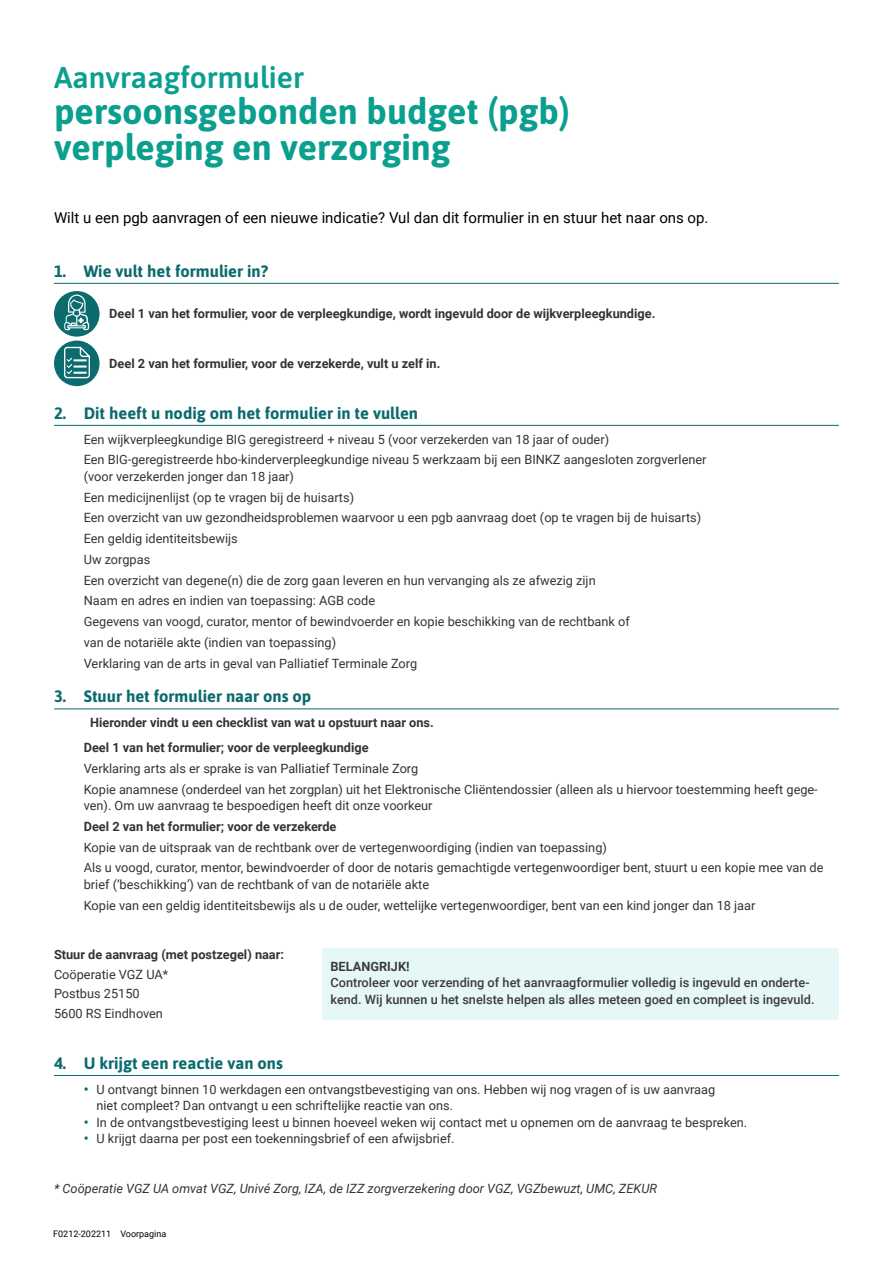
<style>
.page{position:relative;width:893px;height:1263px;background:#fff}
.page>*{position:absolute;margin:0;border:0;box-sizing:border-box;transform-origin:0 0}
.H1_KOP{font:700 36px "Asap";color:#0a9f8e}
.H1_Bovenkop{font:600 30px "Asap";color:#0a9f8e}
.H2_nummer{font:700 16.5px "Asap";color:#0b6b6f}
.intro{font:15px "Roboto";color:#000}
.plat_selectievakje{font:12.75px/16.5px "Roboto";color:#333}
.toelichting{font:500 12.75px/16.5px "Roboto";color:#3c3c3b}
.plat_n2{font:700 12.75px "Roboto";color:#333}
.plat{font:italic 12.75px "Roboto";color:#333}
.plat-2{font:700 12.75px "Roboto";color:#333}
.plat_selectievakje-2{font:700 12.75px "Roboto";color:#333}
.plat-3{font:12.75px "Roboto";color:#333}
.t1{font:9px "Roboto";color:#000}
.s1{font-weight:700;font-size:13.5px;color:#0b6b6f}
.s2{font-weight:700}
</style>
<div class="page">
<hr style="left:54px;top:283px;width:785px;height:1px;background:#0b6b6f">
<hr style="left:54px;top:425px;width:785px;height:1px;background:#0b6b6f">
<hr style="left:54px;top:708px;width:785px;height:1px;background:#0b6b6f">
<hr style="left:54px;top:1075px;width:785px;height:1px;background:#0b6b6f">
<div style="left:54px;top:291px;width:46px;height:46px;background:#0b6b6f;border-radius:50%"></div>
<svg style="left:64px;top:295px;width:25px;height:35px"></svg>
<div style="left:54px;top:341px;width:46px;height:45px;background:#0b6b6f;border-radius:50%"></div>
<svg style="left:64px;top:347px;width:26px;height:31px"></svg>
<div style="left:322px;top:948px;width:516px;height:72px;background:#e5f7f7"></div>
<p class="H1_Bovenkop" style="left:54px;top:56px;width:252px">Aanvraagformulier</p>
<h1 class="H1_KOP" style="left:54px;top:85px;width:517px">persoonsgebonden budget (pgb)</h1>
<h1 class="H1_KOP" style="left:54px;top:121px;width:398px">verpleging en verzorging</h1>
<p class="intro" style="left:54px;top:207px;width:656px">Wilt u een pgb aanvragen of een nieuwe indicatie? Vul dan dit formulier in en stuur het naar ons op.</p>
<p class="H2_nummer" style="left:54px;top:259px;width:216px">1. Wie vult het formulier in?</p>
<p class="plat_n2" style="left:109px;top:305px;width:548px">Deel 1 van het formulier, voor de verpleegkundige, wordt ingevuld door de wijkverpleegkundige.</p>
<p class="plat_n2" style="left:109px;top:354px;width:333px">Deel 2 van het formulier, voor de verzekerde, vult u zelf in.</p>
<p class="H2_nummer" style="left:54px;top:401px;width:366px">2. Dit heeft u nodig om het formulier in te vullen</p>
<p class="plat_selectievakje" style="left:84px;top:430px;width:527px">Een wijkverpleegkundige BIG geregistreerd + niveau 5 (voor verzekerden van 18 jaar of ouder)</p>
<p class="plat_selectievakje" style="left:84px;top:451px;width:624px">Een BIG-geregistreerde hbo-kinderverpleegkundige niveau 5 werkzaam bij een BINKZ aangesloten zorgverlener (voor verzekerden jonger dan 18 jaar)</p>
<p class="plat_selectievakje" style="left:84px;top:488px;width:272px">Een medicijnenlijst (op te vragen bij de huisarts)</p>
<p class="plat_selectievakje" style="left:84px;top:509px;width:619px">Een overzicht van uw gezondheidsproblemen waarvoor u een pgb aanvraag doet (op te vragen bij de huisarts)</p>
<p class="plat_selectievakje" style="left:84px;top:530px;width:155px">Een geldig identiteitsbewijs</p>
<p class="plat_selectievakje" style="left:84px;top:551px;width:68px">Uw zorgpas</p>
<p class="plat_selectievakje" style="left:84px;top:571px;width:513px">Een overzicht van degene(n) die de zorg gaan leveren en hun vervanging als ze afwezig zijn</p>
<p class="plat_selectievakje" style="left:84px;top:592px;width:293px">Naam en adres en indien van toepassing: AGB code</p>
<p class="plat_selectievakje" style="left:84px;top:613px;width:548px">Gegevens van voogd, curator, mentor of bewindvoerder en kopie beschikking van de rechtbank of</p>
<p class="plat_selectievakje" style="left:84px;top:634px;width:254px">van de notariële akte (indien van toepassing)</p>
<p class="plat_selectievakje" style="left:84px;top:654px;width:335px">Verklaring van de arts in geval van Palliatief Terminale Zorg</p>
<p class="H2_nummer" style="left:54px;top:685px;width:259px">3. Stuur het formulier naar ons op</p>
<p class="plat-2" style="left:90px;top:714px;width:345px">Hieronder vindt u een checklist van wat u opstuurt naar ons.</p>
<p class="plat_selectievakje-2" style="left:84px;top:739px;width:286px">Deel 1 van het formulier; voor de verpleegkundige</p>
<p class="plat_selectievakje" style="left:84px;top:760px;width:336px">Verklaring arts als er sprake is van Palliatief Terminale Zorg</p>
<p class="plat_selectievakje" style="left:84px;top:780px;width:736px">Kopie anamnese (onderdeel van het zorgplan) uit het Elektronische Cliëntendossier (alleen als u hiervoor toestemming heeft gege&shy;ven). Om uw aanvraag te bespoedigen heeft dit onze voorkeur</p>
<p class="plat_selectievakje-2" style="left:84px;top:817px;width:254px">Deel 2 van het formulier; voor de verzekerde</p>
<p class="plat_selectievakje" style="left:84px;top:838px;width:525px">Kopie van de uitspraak van de rechtbank over de vertegenwoordiging (indien van toepassing)</p>
<p class="plat_selectievakje" style="left:84px;top:859px;width:741px">Als u voogd, curator, mentor, bewindvoerder of door de notaris gemachtigde vertegenwoordiger bent, stuurt u een kopie mee van de brief (‘beschikking’) van de rechtbank of van de notariële akte</p>
<p class="plat_selectievakje" style="left:84px;top:896px;width:673px">Kopie van een geldig identiteitsbewijs als u de ouder, wettelijke vertegenwoordiger, bent van een kind jonger dan 18 jaar</p>
<p class="plat-2" style="left:54px;top:946px;width:232px">Stuur de aanvraag (met postzegel) naar:</p>
<p class="plat-3" style="left:54px;top:965px;width:116px">Coöperatie VGZ UA*</p>
<p class="plat-3" style="left:54px;top:985px;width:87px">Postbus 25150</p>
<p class="plat-3" style="left:54px;top:1004px;width:111px">5600 RS Eindhoven</p>
<p class="H2_nummer" style="left:54px;top:1051px;width:230px">4. U krijgt een reactie van ons</p>
<p class="plat_selectievakje" style="left:97px;top:1080px;width:620px;text-indent:-13px"><span class="s1">•</span> U ontvangt binnen 10 werkdagen een ontvangstbevestiging van ons. Hebben wij nog vragen of is uw aanvraag niet compleet? Dan ontvangt u een schriftelijke reactie van ons.</p>
<p class="plat_selectievakje" style="left:84px;top:1113px;width:665px"><span class="s1">•</span> In de ontvangstbevestiging leest u binnen hoeveel weken wij contact met u opnemen om de aanvraag te bespreken.</p>
<p class="plat_selectievakje" style="left:84px;top:1130px;width:372px"><span class="s1">•</span> U krijgt daarna per post een toekenningsbrief of een afwijsbrief.</p>
<p class="plat" style="left:54px;top:1179px;width:605px">* Coöperatie VGZ UA omvat VGZ, Univé Zorg, IZA, de IZZ zorgverzekering door VGZ, VGZbewuzt, UMC, ZEKUR</p>
<p class="toelichting" style="left:330px;top:958px;width:486px"><span class="s2">BELANGRIJK!<br></span>Controleer voor verzending of het aanvraagformulier volledig is ingevuld en onderte&shy;kend. Wij kunnen u het snelste helpen als alles meteen goed en compleet is ingevuld.</p>
<p class="t1" style="left:53px;top:1227px;width:115px">F0212-202211 Voorpagina</p>
</div>
